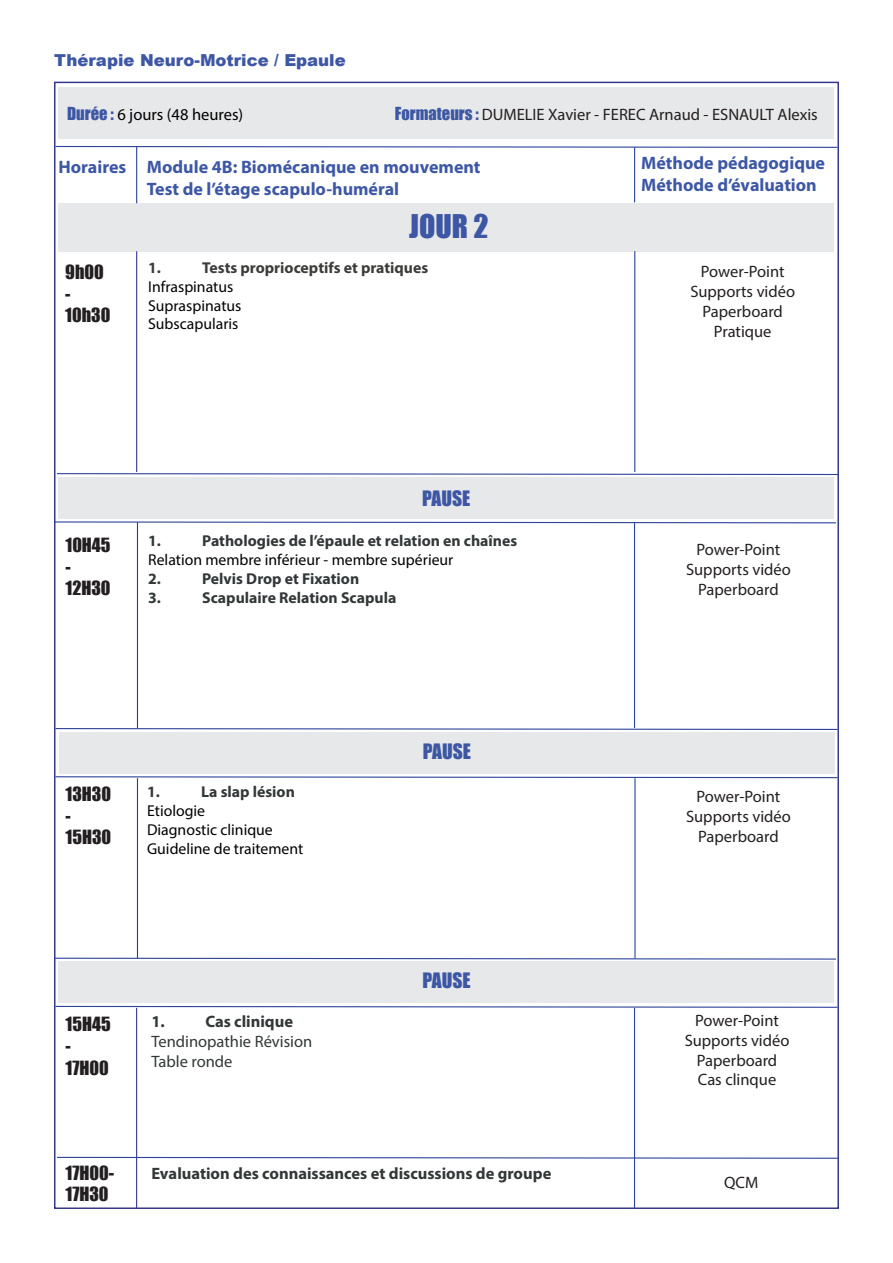
<style>
.page{position:relative;width:893px;height:1263px;background:#fff}
.page>*{position:absolute;margin:0;border:0;box-sizing:border-box;transform-origin:0 0}
.t1{font:30px "Impact";color:#3d57a4}
.t2{font:19.5px "Impact";color:#3d57a4}
.t3{font:700 18px/21.6px "Myriad Pro";color:#3d57a4}
.t4{font:18px/21.6px "Impact";color:#231f20}
.t5{font:16.5px/19.8px "Myriad Pro";color:#231f20;text-align:center}
.t6{font:700 16.5px "Myriad Pro";color:#323738}
.t7{font:16.5px "Myriad Pro";color:#323738}
.t8{font:900 16.5px "Arial";color:#3d57a4}
.t9{font:16.5px "Myriad Pro";color:#000}
.t10{font:15.75px "Myriad Pro";color:#000}
.t11{font:700 15.75px "Myriad Pro";color:#323738}
.t12{font:700 15.75px "Myriad Pro";color:#3c3c3b}
.s1{font-family:"Impact";color:#3d57a4}
</style>
<div class="page">
<div style="left:59px;top:203px;width:775px;height:48px;background:#e7e8e9"></div>
<div style="left:59px;top:87px;width:775px;height:52px;background:#e7e8e9"></div>
<svg style="left:54px;top:145px;width:785px;height:3px"></svg>
<hr style="left:136px;top:147px;width:1px;height:56px;background:#2d459b">
<hr style="left:634px;top:147px;width:1px;height:55px;background:#2d459b">
<hr style="left:136px;top:251px;width:1px;height:221px;background:#36388e">
<div style="left:59px;top:477px;width:775px;height:42px;background:#e7e8e9"></div>
<hr style="left:634px;top:522px;width:1px;height:206px;background:#2d459b">
<hr style="left:137px;top:522px;width:1px;height:206px;background:#36388e">
<hr style="left:137px;top:778px;width:1px;height:180px;background:#36388e">
<hr style="left:634px;top:778px;width:2px;height:180px;background:#2d459b">
<div style="left:59px;top:961px;width:775px;height:41px;background:#e7e8e9"></div>
<hr style="left:136px;top:1008px;width:1px;height:201px;background:#36388e">
<hr style="left:634px;top:1008px;width:1px;height:201px;background:#2d459b">
<svg style="left:57px;top:472px;width:782px;height:4px"></svg>
<svg style="left:54px;top:521px;width:782px;height:3px"></svg>
<svg style="left:54px;top:727px;width:785px;height:3px"></svg>
<svg style="left:54px;top:776px;width:785px;height:3px"></svg>
<svg style="left:54px;top:1005px;width:785px;height:3px"></svg>
<svg style="left:54px;top:957px;width:782px;height:3px"></svg>
<hr style="left:634px;top:251px;width:1px;height:221px;background:#2d459b">
<div style="left:59px;top:732px;width:776px;height:42px;background:#e7e8e9"></div>
<svg style="left:57px;top:1156px;width:782px;height:3px"></svg>
<p class="t8" style="left:54px;top:48px;width:293px">Thérapie Neuro-Motrice / Epaule</p>
<p class="t9" style="left:67px;top:104px;width:178px"><span class="s1">Durée :</span> 6 jours (48 heures)</p>
<p class="t3" style="left:59px;top:156px;width:69px">Horaires</p>
<p class="t3" style="left:147px;top:156px;width:335px">Module 4B: Biomécanique en mouvement<br>Test de l’étage scapulo-huméral</p>
<p class="t3" style="left:641px;top:152px;width:185px">Méthode pédagogique<br>Méthode d’évaluation</p>
<p class="t1" style="left:409px;top:203px;width:81px">JOUR 2</p>
<p class="t4" style="left:65px;top:261px;width:47px">9h00 -<br>10h30</p>
<p class="t12" style="left:148px;top:257px;width:14px">1.</p>
<p class="t12" style="left:202px;top:257px;width:228px">Tests proprioceptifs et pratiques</p>
<p class="t5" style="left:395px;top:104px;width:424px"><span class="s1">Formateurs :</span> DUMELIE Xavier - FEREC Arnaud - ESNAULT Alexis</p>
<p class="t5" style="left:690px;top:262px;width:106px">Power-Point<br>Supports vidéo<br>Paperboard</p>
<p class="t5" style="left:714px;top:321px;width:59px">Pratique</p>
<p class="t10" style="left:148px;top:277px;width:87px">Infraspinatus</p>
<p class="t10" style="left:148px;top:296px;width:95px">Supraspinatus</p>
<p class="t10" style="left:148px;top:314px;width:92px">Subscapularis</p>
<p class="t4" style="left:65px;top:534px;width:47px">10H45 -<br>12H30</p>
<p class="t2" style="left:422px;top:484px;width:50px">PAUSE</p>
<p class="t11" style="left:148px;top:530px;width:14px">1.</p>
<p class="t11" style="left:202px;top:530px;width:317px">Pathologies de l’épaule et relation en chaînes</p>
<p class="t10" style="left:148px;top:550px;width:307px">Relation membre inférieur - membre supérieur</p>
<p class="t11" style="left:148px;top:568px;width:14px">2.</p>
<p class="t11" style="left:202px;top:568px;width:159px">Pelvis Drop et Fixation</p>
<p class="t11" style="left:148px;top:587px;width:14px">3.</p>
<p class="t11" style="left:202px;top:587px;width:196px">Scapulaire Relation Scapula</p>
<p class="t4" style="left:65px;top:783px;width:47px">13H30 -<br>15H30</p>
<p class="t11" style="left:147px;top:781px;width:14px">1.</p>
<p class="t11" style="left:201px;top:781px;width:95px">La slap lésion</p>
<p class="t10" style="left:147px;top:801px;width:59px">Etiologie</p>
<p class="t10" style="left:147px;top:820px;width:127px">Diagnostic clinique</p>
<p class="t10" style="left:147px;top:838px;width:158px">Guideline de traitement</p>
<p class="t4" style="left:65px;top:1013px;width:47px">15H45 -<br>17H00</p>
<p class="t6" style="left:151px;top:1011px;width:15px">1.</p>
<p class="t6" style="left:205px;top:1011px;width:89px">Cas clinique</p>
<p class="t7" style="left:151px;top:1031px;width:162px">Tendinopathie Révision</p>
<p class="t7" style="left:151px;top:1051px;width:83px">Table ronde</p>
<p class="t2" style="left:423px;top:736px;width:50px">PAUSE</p>
<p class="t2" style="left:422px;top:965px;width:50px">PAUSE</p>
<p class="t5" style="left:686px;top:540px;width:106px">Power-Point<br>Supports vidéo<br>Paperboard</p>
<p class="t5" style="left:686px;top:786px;width:106px">Power-Point<br>Supports vidéo<br>Paperboard</p>
<p class="t5" style="left:685px;top:1010px;width:106px">Power-Point<br>Supports vidéo<br>Paperboard</p>
<p class="t5" style="left:698px;top:1069px;width:80px">Cas clinque</p>
<p class="t4" style="left:65px;top:1161px;width:50px">17H00-<br>17H30</p>
<p class="t5" style="left:724px;top:1172px;width:36px">QCM</p>
<p class="t6" style="left:151px;top:1162px;width:401px">Evaluation des connaissances et discussions de groupe</p>
</div>
